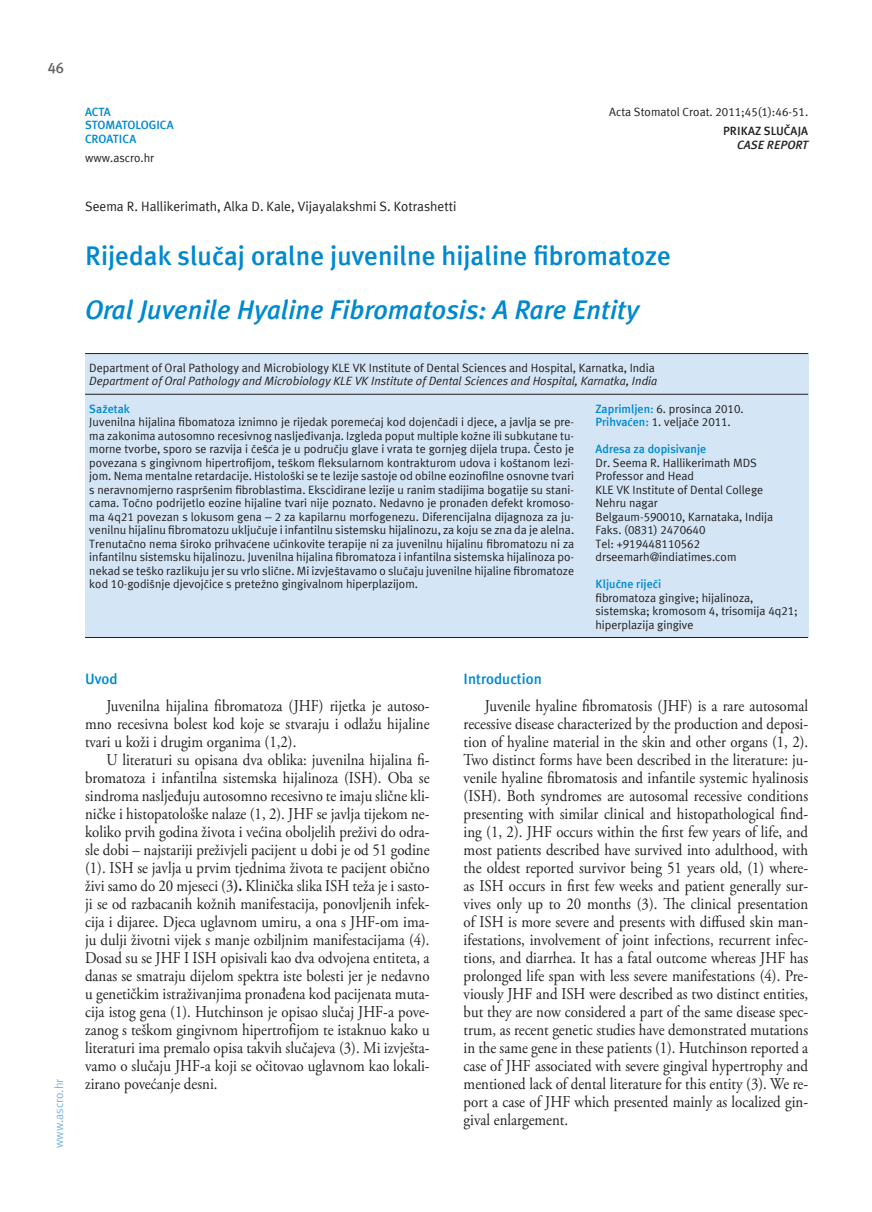
<style>
.page{position:relative;width:872px;height:1212px;background:#fff}
.page>*{position:absolute;margin:0;border:0;box-sizing:border-box;transform-origin:0 0}
.t1{font:700 27px "Meta ASC";color:#0089cf}
.t2{font:italic 700 27px "Meta ASC";color:#0089cf}
.t3{font:16.5px/18px "Adobe Garamond Pro";color:#231f20;text-align:justify;scale:.9 1}
.t4{font:700 15px "Meta ASC";color:#0089cf}
.t5{font:700 15px "Meta ASC";color:#636366}
.t6{font:13.5px "Meta ASC";color:#231f20}
.t7{font:12px/13.5px "Meta ASC";color:#231f20}
.t8{font:italic 12px "Meta ASC";color:#231f20}
.t9{font:700 12px/13.5px "Meta ASC";color:#0089cf}
.t10{font:700 12px "Meta ASC";color:#231f20}
.t11{font:12px "Meta ASC";color:#77b6e4}
.t12{font:italic 700 12px "Meta ASC";letter-spacing:.01em;color:#231f20}
.s1{font-weight:700;color:#0089cf}
.s2{font-weight:700}
</style>
<div class="page">
<div style="left:85px;top:353px;width:723px;height:284px;background:#d4e6f6"></div>
<hr style="left:85px;top:353px;width:723px;height:1px;background:#231f20">
<hr style="left:85px;top:394px;width:723px;height:1px;background:#231f20">
<hr style="left:85px;top:637px;width:723px;height:1px;background:#231f20">
<p class="t5" style="left:48px;top:59px;width:18px">46</p>
<p class="t11" style="left:52px;top:1148px;width:71px;rotate:-90deg">www.ascro.hr</p>
<p class="t9" style="left:85px;top:105px;width:90px">ACTA<br>STOMATOLOGICA<br>CROATICA</p>
<p class="t7" style="left:85px;top:151px;width:71px">www.ascro.hr</p>
<p class="t7" style="left:609px;top:105px;width:200px">Acta Stomatol Croat. 2011;45(1):46-51.</p>
<p class="t10" style="left:723px;top:124px;width:87px">PRIKAZ SLUČAJA</p>
<p class="t12" style="left:737px;top:138px;width:73px">CASE REPORT</p>
<p class="t6" style="left:85px;top:199px;width:373px">Seema R. Hallikerimath, Alka D. Kale, Vijayalakshmi S. Kotrashetti</p>
<h1 class="t1" style="left:85px;top:240px;width:587px">Rijedak slučaj oralne juvenilne hijaline fibromatoze</h1>
<h1 class="t2" style="left:85px;top:294px;width:555px">Oral Juvenile Hyaline Fibromatosis: A Rare Entity</h1>
<p class="t7" style="left:89px;top:361px;width:567px">Department of Oral Pathology and Microbiology KLE VK Institute of Dental Sciences and Hospital, Karnatka, India</p>
<p class="t8" style="left:89px;top:374px;width:569px">Department of Oral Pathology and Microbiology KLE VK Institute of Dental Sciences and Hospital, Karnatka, India</p>
<p class="t9" style="left:89px;top:401px;width:42px">Sažetak</p>
<p class="t7" style="left:89px;top:415px;width:486px;text-align:justify">Juvenilna hijalina fibomatoza iznimno je rijedak poremećaj kod dojenčadi i djece, a javlja se pre&shy;ma zakonima autosomno recesivnog nasljeđivanja. Izgleda poput multiple kožne ili subkutane tu&shy;morne tvorbe, sporo se razvija i češća je u području glave i vrata te gornjeg dijela trupa. Često je povezana s gingivnom hipertrofijom, teškom fleksularnom kontrakturom udova i koštanom lezi&shy;jom. Nema mentalne retardacije. Histološki se te lezije sastoje od obilne eozinofilne osnovne tvari s neravnomjerno raspršenim fibroblastima. Ekscidirane lezije u ranim stadijima bogatije su stani&shy;cama. Točno podrijetlo eozine hijaline tvari nije poznato. Nedavno je pronađen defekt kromoso&shy;ma 4q21 povezan s lokusom gena – 2 za kapilarnu morfogenezu. Diferencijalna dijagnoza za ju&shy;venilnu hijalinu fibromatozu uključuje i infantilnu sistemsku hijalinozu, za koju se zna da je alelna.<br>Trenutačno nema široko prihvaćene učinkovite terapije ni za juvenilnu hijalinu fibromatozu ni za infantilnu sistemsku hijalinozu. Juvenilna hijalina fibromatoza i infantilna sistemska hijalinoza po&shy;nekad se teško razlikuju jer su vrlo slične. Mi izvještavamo o slučaju juvenilne hijaline fibromatoze kod 10-godišnje djevojčice s pretežno gingivalnom hiperplazijom.</p>
<p class="t7" style="left:595px;top:401px;width:150px"><span class="s1">Zaprimljen:</span> 6. prosinca 2010.<br><span class="s1">Prihvaćen:</span> 1. veljače 2011.</p>
<p class="t9" style="left:595px;top:442px;width:112px">Adresa za dopisivanje</p>
<p class="t7" style="left:595px;top:455px;width:179px">Dr. Seema R. Hallikerimath MDS<br>Professor and Head<br>KLE VK Institute of Dental College<br>Nehru nagar<br>Belgaum-590010, Karnataka, Indija<br>Faks. (0831) 2470640<br>Tel: +919448110562 drseemarh@indiatimes.com</p>
<p class="t9" style="left:595px;top:577px;width:67px">Ključne riječi</p>
<p class="t7" style="left:595px;top:590px;width:204px">fibromatoza gingive; hijalinoza, sistemska; kromosom 4, trisomija 4q21; hiperplazija gingive</p>
<p class="t4" style="left:85px;top:670px;width:34px">Uvod</p>
<p class="t3" style="left:85px;top:697px;width:384px;text-indent:21px">Juvenilna hijalina fibromatoza (JHF) rijetka je autoso&shy;mno recesivna bolest kod koje se stvaraju i odlažu hijaline tvari u koži i drugim organima (1,2).</p>
<p class="t3" style="left:85px;top:751px;width:384px;text-indent:21px">U literaturi su opisana dva oblika: juvenilna hijalina fi&shy;bromatoza i infantilna sistemska hijalinoza (ISH). Oba se sindroma nasljeđuju autosomno recesivno te imaju slične kli&shy;ničke i histopatološke nalaze (1, 2). JHF se javlja tijekom ne&shy;koliko prvih godina života i većina oboljelih preživi do odra&shy;sle dobi – najstariji preživjeli pacijent u dobi je od 51 godine (1). ISH se javlja u prvim tjednima života te pacijent obično živi samo do 20 mjeseci (3<span class="s2">).</span> Klinička slika ISH teža je i sasto&shy;ji se od razbacanih kožnih manifestacija, ponovljenih infek&shy;cija i dijaree. Djeca uglavnom umiru, a ona s JHF-om ima&shy;ju dulji životni vijek s manje ozbiljnim manifestacijama (4).<br>Dosad su se JHF I ISH opisivali kao dva odvojena entiteta, a danas se smatraju dijelom spektra iste bolesti jer je nedavno u genetičkim istraživanjima pronađena kod pacijenata muta&shy;cija istog gena (1). Hutchinson je opisao slučaj JHF-a pove&shy;zanog s teškom gingivnom hipertrofijom te istaknuo kako u literaturi ima premalo opisa takvih slučajeva (3). Mi izvješta&shy;vamo o slučaju JHF-a koji se očitovao uglavnom kao lokali&shy;zirano povećanje desni.</p>
<p class="t4" style="left:463px;top:670px;width:80px">Introduction</p>
<p class="t3" style="left:463px;top:697px;width:384px;text-indent:21px">Juvenile hyaline fibromatosis (JHF) is a rare autosomal recessive disease characterized by the production and deposi&shy;tion of hyaline material in the skin and other organs (1, 2).<br>Two distinct forms have been described in the literature: ju&shy;venile hyaline fibromatosis and infantile systemic hyalinosis (ISH). Both syndromes are autosomal recessive conditions presenting with similar clinical and histopathological find&shy;ing (1, 2). JHF occurs within the first few years of life, and most patients described have survived into adulthood, with the oldest reported survivor being 51 years old, (1) where&shy;as ISH occurs in first few weeks and patient generally sur&shy;vives only up to 20 months (3). The clinical presentation of ISH is more severe and presents with diffused skin man&shy;ifestations, involvement of joint infections, recurrent infec&shy;tions, and diarrhea. It has a fatal outcome whereas JHF has prolonged life span with less severe manifestations (4). Pre&shy;viously JHF and ISH were described as two distinct entities, but they are now considered a part of the same disease spec&shy;trum, as recent genetic studies have demonstrated mutations in the same gene in these patients (1). Hutchinson reported a case of JHF associated with severe gingival hypertrophy and mentioned lack of dental literature for this entity (3). We re&shy;port a case of JHF which presented mainly as localized gin&shy;gival enlargement.</p>
</div>
